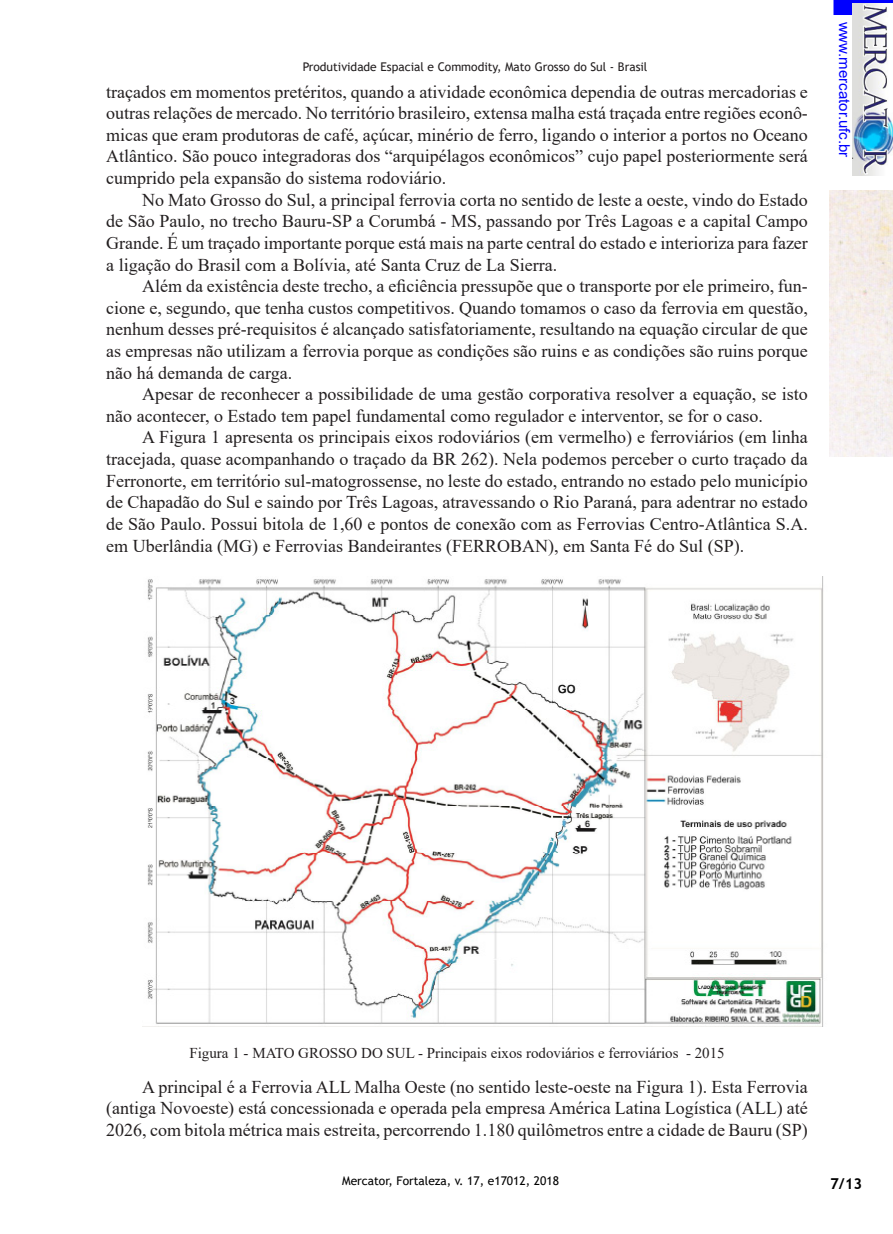
<style>
.page{position:relative;width:893px;height:1234px;background:#fff}
.page>*{position:absolute;margin:0;border:0;box-sizing:border-box;transform-origin:0 0}
.t1{font:18px/21.6px "Times New Roman";color:#231f20;text-align:justify}
.LEGENDA{font:15px "Times New Roman";color:#231f20}
.t2{font:15px "Arial";color:#00f}
.t3{font:700 15px "Trebuchet MS";color:#000}
.t4{font:12px "Trebuchet MS";color:#231f20}
.t5{font:12px "Trebuchet MS";color:#000}
</style>
<div class="page">
<img style="left:829px;top:190px;width:64px;height:266px">
<div style="left:833px;top:0;width:60px;height:15px;background:#00f"></div>
<img style="left:853px;top:3px;width:40px;height:173px">
<img style="left:147px;top:576px;width:677px;height:449px">
<p class="t4" style="left:303px;top:59px;width:346px">Produtividade Espacial e Commodity, Mato Grosso do Sul - Brasil</p>
<p class="t1" style="left:106px;top:80px;width:703px">traçados em momentos pretéritos, quando a atividade econômica dependia de outras mercadorias e outras relações de mercado. No território brasileiro, extensa malha está traçada entre regiões econô&shy;micas que eram produtoras de café, açúcar, minério de ferro, ligando o interior a portos no Oceano Atlântico. São pouco integradoras dos “arquipélagos econômicos” cujo papel posteriormente será cumprido pela expansão do sistema rodoviário.</p>
<p class="t1" style="left:106px;top:188px;width:703px;text-indent:36px">No Mato Grosso do Sul, a principal ferrovia corta no sentido de leste a oeste, vindo do Estado de São Paulo, no trecho Bauru-SP a Corumbá - MS, passando por Três Lagoas e a capital Campo Grande. É um traçado importante porque está mais na parte central do estado e interioriza para fazer a ligação do Brasil com a Bolívia, até Santa Cruz de La Sierra.</p>
<p class="t1" style="left:106px;top:275px;width:703px;text-indent:36px">Além da existência deste trecho, a eficiência pressupõe que o transporte por ele primeiro, fun&shy;cione e, segundo, que tenha custos competitivos. Quando tomamos o caso da ferrovia em questão, nenhum desses pré-requisitos é alcançado satisfatoriamente, resultando na equação circular de que as empresas não utilizam a ferrovia porque as condições são ruins e as condições são ruins porque não há demanda de carga.</p>
<p class="t1" style="left:106px;top:383px;width:703px;text-indent:36px">Apesar de reconhecer a possibilidade de uma gestão corporativa resolver a equação, se isto não acontecer, o Estado tem papel fundamental como regulador e interventor, se for o caso.</p>
<p class="t1" style="left:106px;top:426px;width:703px;text-indent:36px">A Figura 1 apresenta os principais eixos rodoviários (em vermelho) e ferroviários (em linha tracejada, quase acompanhando o traçado da BR 262). Nela podemos perceber o curto traçado da Ferronorte, em território sul-matogrossense, no leste do estado, entrando no estado pelo município de Chapadão do Sul e saindo por Três Lagoas, atravessando o Rio Paraná, para adentrar no estado de São Paulo. Possui bitola de 1,60 e pontos de conexão com as Ferrovias Centro-Atlântica S.A. em Uberlândia (MG) e Ferrovias Bandeirantes (FERROBAN), em Santa Fé do Sul (SP).</p>
<p class="t2" style="left:855px;top:21px;width:138px;rotate:90deg">www.mercator.ufc.br</p>
<p class="LEGENDA" style="left:189px;top:1041px;width:537px">Figura 1 - MATO GROSSO DO SUL - Principais eixos rodoviários e ferroviários - 2015</p>
<p class="t1" style="left:106px;top:1075px;width:703px;text-indent:36px">A principal é a Ferrovia ALL Malha Oeste (no sentido leste-oeste na Figura 1). Esta Ferrovia (antiga Novoeste) está concessionada e operada pela empresa América Latina Logística (ALL) até 2026, com bitola métrica mais estreita, percorrendo 1.180 quilômetros entre a cidade de Bauru (SP)</p>
<p class="t5" style="left:342px;top:1172px;width:218px">Mercator, Fortaleza, v. 17, e17012, 2018</p>
<p class="t3" style="left:830px;top:1173px;width:34px">7/13</p>
</div>
